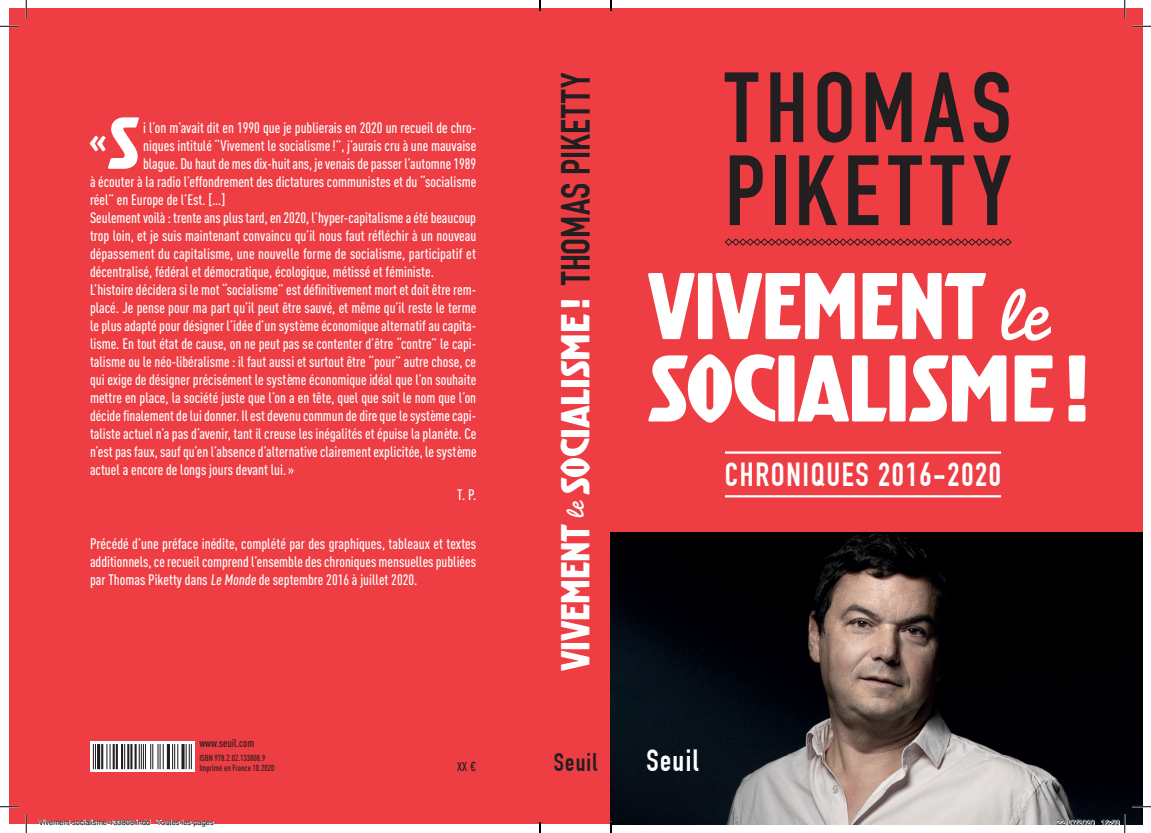
<style>
.page{position:relative;width:1151px;height:833px;background:#fff}
.page>*{position:absolute;margin:0;border:0;box-sizing:border-box;transform-origin:0 0}
.t1{font:700 97.75px/82.9px "DIN Condensed";letter-spacing:.07em;color:#231f20}
.t2{font:86.88px/82.2px "Kurversbrug";letter-spacing:-.02em;color:#fff;scale:.9 1}
.t3{font:67.62px "Kurversbrug";color:#fff}
.t4{font:37.12px "Kurversbrug";letter-spacing:-.01em;color:#fff;scale:.9 1}
.t5{font:700 32.62px "DIN Condensed";letter-spacing:.05em;color:#fff}
.t6{font:700 30px "DIN Condensed";letter-spacing:.05em;color:#fff}
.t7{font:26px "Kurversbrug";color:#fff}
.t8{font:700 25px "DIN Condensed";letter-spacing:.05em;color:#231f20}
.t9{font:500 15px/18px "DIN Cond";color:#fff;text-align:justify}
.t10{font:500 12.5px "DIN Cond";color:#231f20}
.t11{font:500 11.25px "DIN Cond";color:#231f20}
.t12{font:500 8.75px/10px "DIN Cond";color:#231f20}
.t13{font:7.5px "Helvetica";color:#000}
.s1{font-size:13.12px}
.s2{font-family:"DIN Condensed";font-weight:700;font-size:39.88px;color:#231f20}
.s3{font-family:"Stempel Elan W01";font-size:66.5px}
</style>
<div class="page">
<div style="left:9px;top:9px;width:1133px;height:814px;background:#ee3d43"></div>
<img style="left:611px;top:532px;width:531px;height:291px">
<svg style="left:724px;top:238px;width:288px;height:8px"></svg>
<hr style="left:725px;top:451px;width:276px;height:2px;background:#fff">
<hr style="left:725px;top:495px;width:276px;height:2px;background:#fff">
<svg style="left:90px;top:741px;width:105px;height:29px"></svg>
<svg style="left:186px;top:743px;width:6px;height:25px"></svg>
<svg style="left:181px;top:743px;width:4px;height:25px"></svg>
<svg style="left:172px;top:743px;width:6px;height:25px"></svg>
<hr style="left:167px;top:743px;width:3px;height:25px;background:#231f20">
<svg style="left:160px;top:743px;width:4px;height:25px"></svg>
<hr style="left:157px;top:743px;width:2px;height:25px;background:#231f20">
<svg style="left:139px;top:743px;width:14px;height:25px"></svg>
<hr style="left:135px;top:743px;width:2px;height:25px;background:#231f20">
<hr style="left:130px;top:743px;width:2px;height:25px;background:#231f20">
<hr style="left:127px;top:743px;width:2px;height:25px;background:#231f20">
<svg style="left:124px;top:743px;width:1px;height:25px"></svg>
<hr style="left:121px;top:743px;width:2px;height:25px;background:#231f20">
<hr style="left:116px;top:743px;width:2px;height:25px;background:#231f20">
<hr style="left:113px;top:743px;width:2px;height:25px;background:#231f20">
<svg style="left:106px;top:743px;width:5px;height:25px"></svg>
<hr style="left:101px;top:743px;width:2px;height:25px;background:#231f20">
<hr style="left:97px;top:743px;width:3px;height:25px;background:#231f20">
<svg style="left:93px;top:743px;width:3px;height:25px"></svg>
<svg style="left:0;top:25px;width:19px;height:2px"></svg>
<svg style="left:1132px;top:25px;width:19px;height:2px"></svg>
<svg style="left:0;top:805px;width:19px;height:2px"></svg>
<svg style="left:1132px;top:805px;width:19px;height:2px"></svg>
<svg style="left:25px;top:0;width:2px;height:19px"></svg>
<svg style="left:25px;top:814px;width:2px;height:18px"></svg>
<svg style="left:1124px;top:0;width:1px;height:19px"></svg>
<svg style="left:38px;top:819px;width:112px;height:5px"></svg>
<svg style="left:156px;top:819px;width:58px;height:5px"></svg>
<svg style="left:1057px;top:819px;width:38px;height:6px"></svg>
<svg style="left:1101px;top:813px;width:24px;height:19px"></svg>
<svg style="left:539px;top:0;width:2px;height:11px"></svg>
<svg style="left:539px;top:821px;width:2px;height:11px"></svg>
<svg style="left:610px;top:0;width:2px;height:11px"></svg>
<svg style="left:610px;top:821px;width:2px;height:11px"></svg>
<h3 class="t3" style="left:107px;top:100px;width:34px">S</h3>
<p class="t9" style="left:143px;top:118px;width:335px">i l’on m’avait dit en 1990 que je publierais en 2020 un recueil de chro-</p>
<h3 class="t7" style="left:90px;top:126px;width:18px">«</h3>
<p class="t9" style="left:143px;top:136px;width:334px">niques intitulé “Vivement le socialisme!”, j’aurais cru à une mauvaise</p>
<p class="t9" style="left:143px;top:154px;width:334px">blague. Du haut de mes dix-huit ans, je venais de passer l’automne 1989</p>
<p class="t9" style="left:90px;top:172px;width:388px">à écouter à la radio l’effondrement des dictatures communistes et du “socialisme</p>
<p class="t9" style="left:90px;top:190px;width:137px">réel” en Europe de l’Est. […]</p>
<p class="t9" style="left:90px;top:208px;width:387px">Seulement voilà: trente ans plus tard, en 2020, l’hyper-capitalisme a été beaucoup</p>
<p class="t9" style="left:90px;top:226px;width:388px">trop loin, et je suis maintenant convaincu qu’il nous faut réfléchir à un nouveau</p>
<p class="t9" style="left:90px;top:244px;width:387px">dépassement du capitalisme, une nouvelle forme de socialisme, participatif et</p>
<p class="t9" style="left:90px;top:262px;width:345px">décentralisé, fédéral et démocratique, écologique, métissé et féministe.</p>
<p class="t9" style="left:90px;top:280px;width:388px">L’histoire décidera si le mot “socialisme” est définitivement mort et doit être rem-</p>
<p class="t9" style="left:90px;top:298px;width:388px">placé. Je pense pour ma part qu’il peut être sauvé, et même qu’il reste le terme</p>
<p class="t9" style="left:90px;top:316px;width:388px">le plus adapté pour désigner l’idée d’un système économique alternatif au capita-</p>
<p class="t9" style="left:90px;top:334px;width:388px">lisme. En tout état de cause, on ne peut pas se contenter d’être “contre” le capi-</p>
<p class="t9" style="left:90px;top:352px;width:388px">talisme ou le néo-libéralisme: il faut aussi et surtout être “pour” autre chose, ce</p>
<p class="t9" style="left:90px;top:370px;width:388px">qui exige de désigner précisément le système économique idéal que l’on souhaite</p>
<p class="t9" style="left:90px;top:388px;width:388px">mettre en place, la société juste que l’on a en tête, quel que soit le nom que l’on</p>
<p class="t9" style="left:90px;top:406px;width:388px">décide finalement de lui donner. Il est devenu commun de dire que le système capi-</p>
<p class="t9" style="left:90px;top:424px;width:388px">taliste actuel n’a pas d’avenir, tant il creuse les inégalités et épuise la planète. Ce</p>
<p class="t9" style="left:90px;top:442px;width:388px">n’est pas faux, sauf qu’en l’absence d’alternative clairement explicitée, le système</p>
<p class="t9" style="left:90px;top:460px;width:205px">actuel a encore de longs jours devant lui.»</p>
<p class="t9" style="left:457px;top:485px;width:21px">T. P.</p>
<p class="t9" style="left:90px;top:533px;width:388px">Précédé d’une préface inédite, complété par des graphiques, tableaux et textes additionnels, ce recueil comprend l’ensemble des chroniques mensuelles publiées par Thomas Piketty dans Le Monde de septembre 2016 à juillet 2020.</p>
<p class="t11" style="left:199px;top:735px;width:56px">www.seuil.com</p>
<p class="t12" style="left:199px;top:752px;width:77px">ISBN 978.2.02.133808.9<br>Imprimé en France 10.2020</p>
<p class="t10" style="left:457px;top:758px;width:21px">XX <span class="s1">€</span></p>
<h3 class="t4" style="left:552px;top:670px;width:666px;rotate:-90deg">VIVEMENT <sup>le</sup> SOCIALISME! <span class="s2">THOMAS PIKETTY</span></h3>
<h3 class="t8" style="left:554px;top:747px;width:45px">Seuil</h3>
<h1 class="t1" style="left:725px;top:67px;width:288px">THOMAS<br>PIKETTY</h1>
<h2 class="t2" style="left:647px;top:262px;width:492px">VIVEMENT <span class="s3">le<br></span>SOCIALISME!</h2>
<h3 class="t5" style="left:725px;top:454px;width:278px">CHRONIQUES 2016-2020</h3>
<h3 class="t6" style="left:646px;top:742px;width:54px">Seuil</h3>
<p class="t13" style="left:39px;top:816px;width:177px">Vivement socialisme 133808.indd Toutes les pages</p>
<p class="t13" style="left:1057px;top:816px;width:64px">22/07/2020 16:53</p>
</div>
